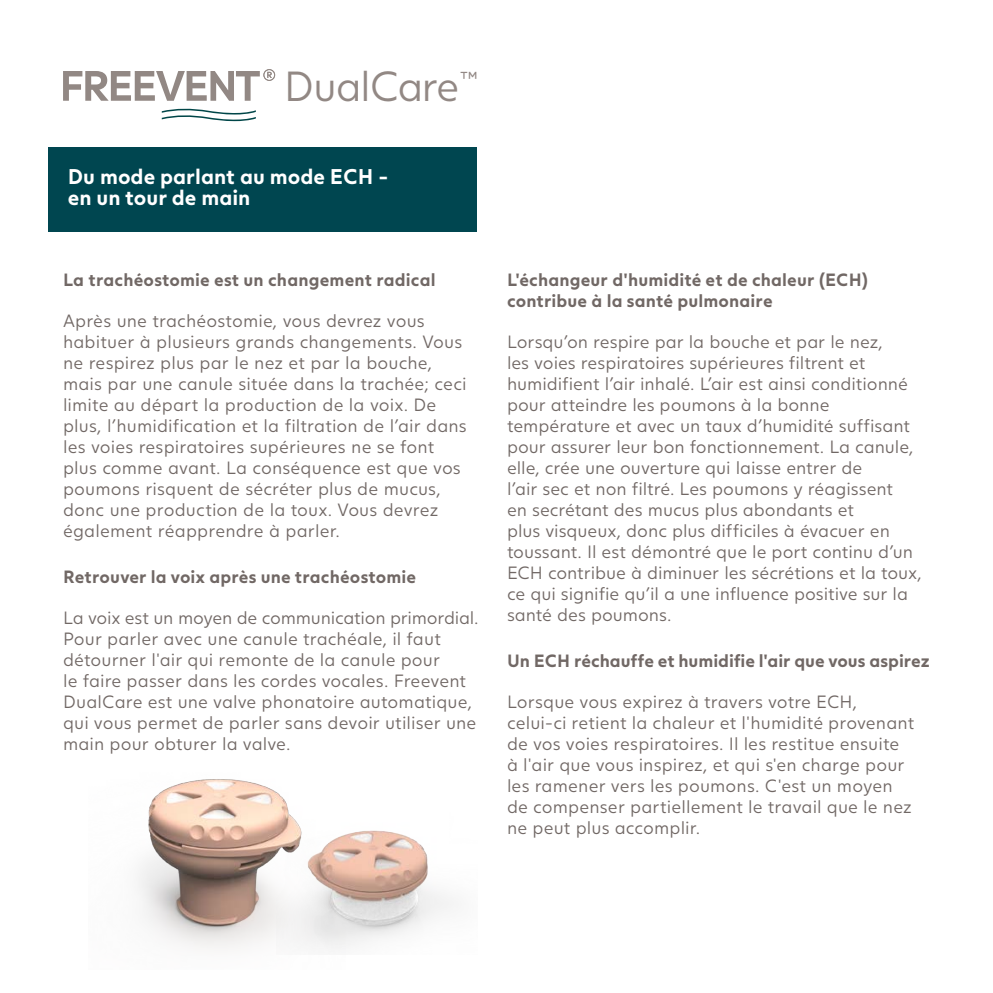
<style>
.page{position:relative;width:993px;height:993px;background:#fff}
.page>*{position:absolute;margin:0;border:0;box-sizing:border-box;transform-origin:0 0}
.t1{font:300 41.48px "Juli Sans";letter-spacing:-.04em;color:#928884}
.t2{font:700 21px/21px "Juli Sans";color:#fff}
.bread_09{font:300 17.5px/21px "Juli Sans";color:#716865}
.bread_09-2{font:700 17.5px/21px "Juli Sans";letter-spacing:.005em;color:#716865}
</style>
<div class="page">
<div style="left:48px;top:147px;width:428px;height:84px;background:#004650"></div>
<img style="left:138px;top:779px;width:151px;height:169px">
<img style="left:276px;top:812px;width:178px;height:137px">
<svg style="left:162px;top:108px;width:94px;height:13px"></svg>
<svg style="left:63px;top:69px;width:212px;height:32px"></svg>
<p class="t1" style="left:284px;top:62px;width:196px">DualCare<sup>™</sup></p>
<p class="t2" style="left:68px;top:166px;width:322px">Du mode parlant au mode ECH - en un tour de main</p>
<p class="bread_09-2" style="left:63px;top:269px;width:374px">La trachéostomie est un changement radical</p>
<p class="bread_09" style="left:63px;top:310px;width:405px">Après une trachéostomie, vous devrez vous habituer à plusieurs grands changements. Vous ne respirez plus par le nez et par la bouche, mais par une canule située dans la trachée; ceci limite au départ la production de la voix. De plus, l’humidification et la filtration de l’air dans les voies respiratoires supérieures ne se font plus comme avant. La conséquence est que vos poumons risquent de sécréter plus de mucus, donc une production de la toux. Vous devrez également réapprendre à parler.</p>
<p class="bread_09-2" style="left:63px;top:566px;width:354px">Retrouver la voix après une trachéostomie</p>
<p class="bread_09" style="left:63px;top:607px;width:417px">La voix est un moyen de communication primordial.<br>Pour parler avec une canule trachéale, il faut détourner l'air qui remonte de la canule pour<br>le faire passer dans les cordes vocales. Freevent DualCare est une valve phonatoire automatique, qui vous permet de parler sans devoir utiliser une main pour obturer la valve.</p>
<p class="bread_09-2" style="left:507px;top:269px;width:362px">L'échangeur d'humidité et de chaleur (ECH) contribue à la santé pulmonaire</p>
<p class="bread_09" style="left:507px;top:331px;width:416px">Lorsqu’on respire par la bouche et par le nez,<br>les voies respiratoires supérieures filtrent et humidifient l’air inhalé. L’air est ainsi conditionné pour atteindre les poumons à la bonne température et avec un taux d’humidité suffisant pour assurer leur bon fonctionnement. La canule, elle, crée une ouverture qui laisse entrer de<br>l’air sec et non filtré. Les poumons y réagissent<br>en secrétant des mucus plus abondants et<br>plus visqueux, donc plus difficiles à évacuer en toussant. Il est démontré que le port continu d’un ECH contribue à diminuer les sécrétions et la toux, ce qui signifie qu’il a une influence positive sur la santé des poumons.</p>
<p class="bread_09-2" style="left:507px;top:650px;width:424px">Un ECH réchauffe et humidifie l'air que vous aspirez</p>
<p class="bread_09" style="left:507px;top:691px;width:409px">Lorsque vous expirez à travers votre ECH, celui‑ci retient la chaleur et l'humidité provenant de vos voies respiratoires. Il les restitue ensuite à l'air que vous inspirez, et qui s'en charge pour les ramener vers les poumons. C'est un moyen de compenser partiellement le travail que le nez ne peut plus accomplir.</p>
</div>
